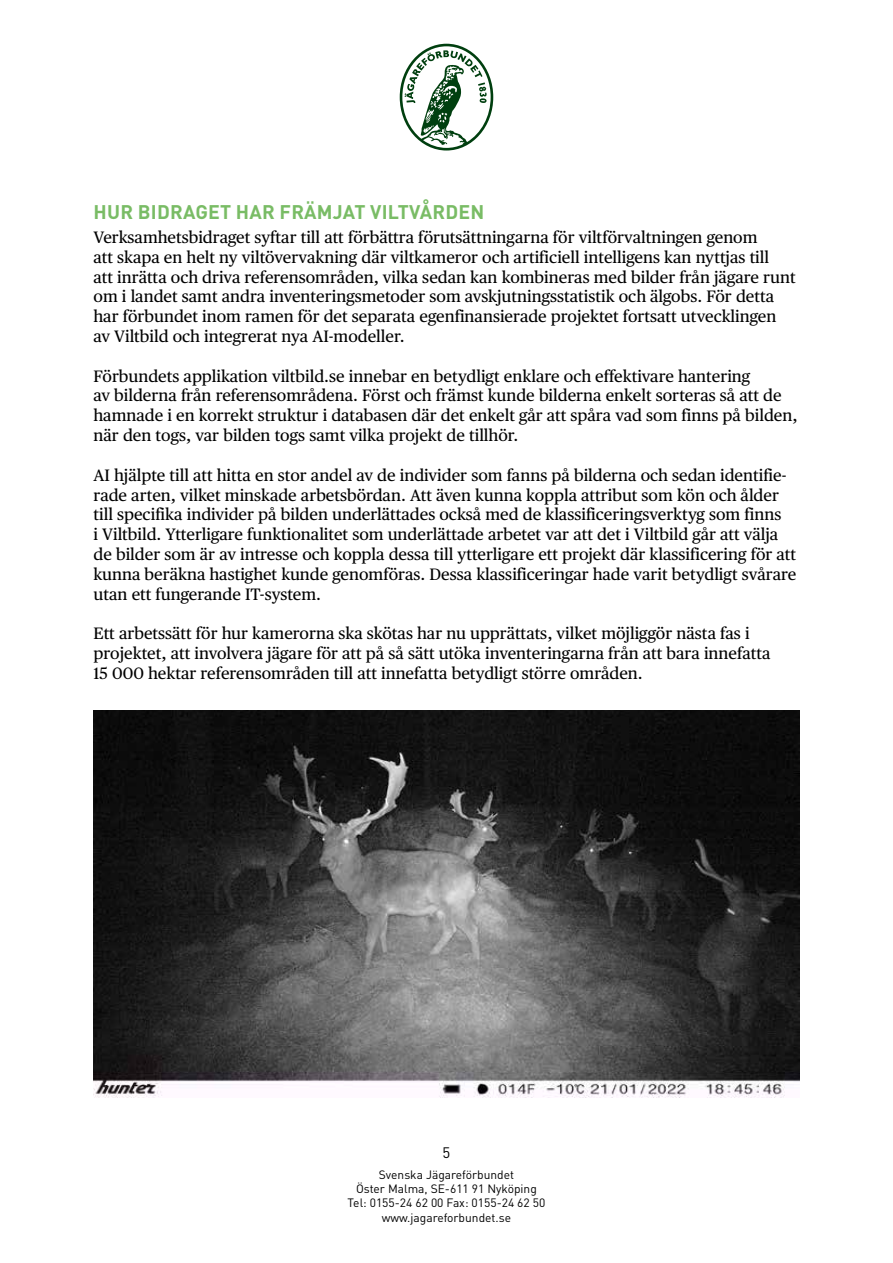
<style>
.page{position:relative;width:893px;height:1263px;background:#fff}
.page>*{position:absolute;margin:0;border:0;box-sizing:border-box;transform-origin:0 0}
.t1{font:700 19.5px "DINOT";letter-spacing:.01em;color:#79bc65}
.t2{font:16.5px/19.8px "Publico Text";color:#000}
.t3{font:15px "DINOT";color:#000}
.t4{font:12px/14.4px "DINOT";color:#000;text-align:center}
</style>
<div class="page">
<svg style="left:400px;top:44px;width:93px;height:107px"></svg>
<img style="left:94px;top:710px;width:705px;height:387px">
<p class="t1" style="left:94px;top:199px;width:392px">HUR BIDRAGET HAR FRÄMJAT VILTVÅRDEN</p>
<p class="t2" style="left:94px;top:227px;width:704px">Verksamhetsbidraget syftar till att förbättra förutsättningarna för viltförvaltningen genom<br>att skapa en helt ny viltövervakning där viltkameror och artificiell intelligens kan nyttjas till<br>att inrätta och driva referensområden, vilka sedan kan kombineras med bilder från jägare runt om i landet samt andra inventeringsmetoder som avskjutningsstatistik och älgobs. För detta har förbundet inom ramen för det separata egenfinansierade projektet fortsatt utvecklingen av Viltbild och integrerat nya AI-modeller.</p>
<p class="t2" style="left:94px;top:366px;width:705px">Förbundets applikation viltbild.se innebar en betydligt enklare och effektivare hantering<br>av bilderna från referensområdena. Först och främst kunde bilderna enkelt sorteras så att de hamnade i en korrekt struktur i databasen där det enkelt går att spåra vad som finns på bilden, när den togs, var bilden togs samt vilka projekt de tillhör.</p>
<p class="t2" style="left:94px;top:465px;width:704px">AI hjälpte till att hitta en stor andel av de individer som fanns på bilderna och sedan identifie&shy;rade arten, vilket minskade arbetsbördan. Att även kunna koppla attribut som kön och ålder till specifika individer på bilden underlättades också med de klassificeringsverktyg som finns<br>i Viltbild. Ytterligare funktionalitet som underlättade arbetet var att det i Viltbild går att välja de bilder som är av intresse och koppla dessa till ytterligare ett projekt där klassificering för att kunna beräkna hastighet kunde genomföras. Dessa klassificeringar hade varit betydligt svårare utan ett fungerande IT-system.</p>
<p class="t2" style="left:94px;top:623px;width:678px">Ett arbetssätt för hur kamerorna ska skötas har nu upprättats, vilket möjliggör nästa fas i projektet, att involvera jägare för att på så sätt utöka inventeringarna från att bara innefatta<br>15 000 hektar referensområden till att innefatta betydligt större områden.</p>
<p class="t3" style="left:443px;top:1142px;width:9px">5</p>
<p class="t4" style="left:348px;top:1166px;width:199px">Svenska Jägareförbundet<br>Öster Malma, SE-611 91 Nyköping<br>Tel: 0155-24 62 00 Fax: 0155-24 62 50 www.jagareforbundet.se</p>
</div>
